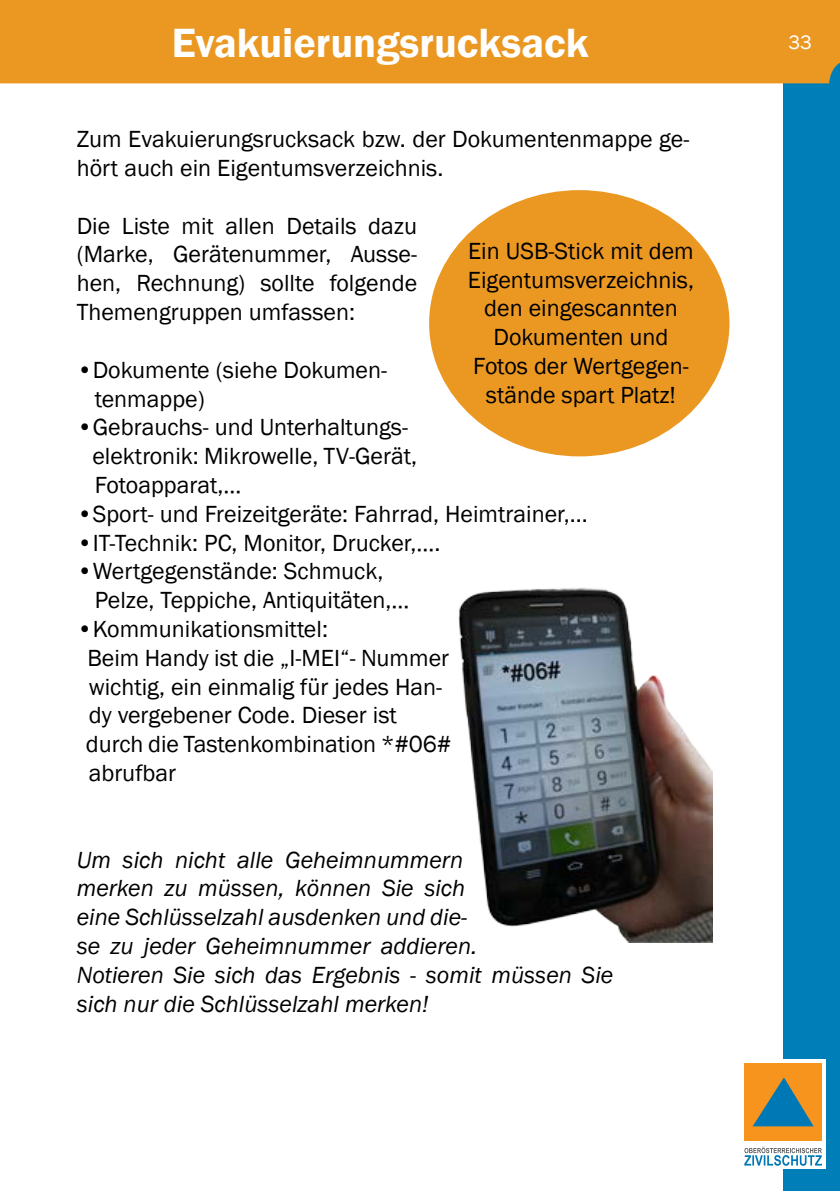
<style>
.page{position:relative;width:840px;height:1191px;background:#fff}
.page>*{position:absolute;margin:0;border:0;box-sizing:border-box;transform-origin:0 0}
.t1{font:600 42px "Franklin Gothic";color:#fff}
.t2{font:24px/28.8px "Franklin Gothic";color:#000}
.t3{font:italic 24px/28.8px "Franklin Gothic";color:#000}
.t4{font:20px "Franklin Gothic";color:#fff}
</style>
<div class="page">
<div style="left:782px;top:0;width:57px;height:1191px;background:#007eb7"></div>
<div style="left:0;top:0;width:839px;height:83px;background:#eb9823"></div>
<div style="left:740px;top:1059px;width:85px;height:110px;background:#fff"></div>
<div style="left:743px;top:1063px;width:78px;height:77px;background:#f7941e"></div>
<svg style="left:753px;top:1077px;width:60px;height:49px"></svg>
<svg style="left:744px;top:1146px;width:77px;height:19px"></svg>
<div style="left:423px;top:184px;width:312px;height:278px;background:#eb9823;border-radius:50%"></div>
<div style="left:417px;top:178px;width:324px;height:290px;border:12px solid #fff;border-radius:50%"></div>
<img style="left:458px;top:588px;width:253px;height:354px">
<h1 class="t1" style="left:172px;top:17px;width:418px">Evakuierungsrucksack</h1>
<p class="t4" style="left:788px;top:30px;width:25px">33</p>
<p class="t2" style="left:77px;top:125px;width:614px">Zum Evakuierungsrucksack bzw. der Dokumentenmappe ge&shy;hört auch ein Eigentumsverzeichnis.</p>
<p class="t2" style="left:77px;top:212px;width:342px;text-align:justify">Die Liste mit allen Details dazu (Marke, Gerätenummer, Ausse&shy;hen, Rechnung) sollte folgende Themengruppen umfassen:</p>
<p class="t2" style="left:95px;top:356px;width:294px;text-indent:-18px">•Dokumente (siehe Dokumen&shy;tenmappe)</p>
<p class="t2" style="left:92px;top:413px;width:326px;text-indent:-16px">•Gebrauchs- und Unterhaltungs&shy;elektronik: Mikrowelle, TV-Gerät,<br>Fotoapparat,…</p>
<p class="t2" style="left:77px;top:500px;width:512px">•Sport- und Freizeitgeräte: Fahrrad, Heimtrainer,...</p>
<p class="t2" style="left:77px;top:529px;width:365px">•IT-Technik: PC, Monitor, Drucker,….</p>
<p class="t2" style="left:95px;top:557px;width:316px;text-indent:-18px">•Wertgegenstände: Schmuck,<br>Pelze, Teppiche, Antiquitäten,…</p>
<p class="t2" style="left:86px;top:615px;width:366px;text-indent:-9px">•Kommunikationsmittel:<br>Beim Handy ist die „I-MEI“- Nummer wichtig, ein einmalig für jedes Han&shy;dy vergebener Code. Dieser ist durch die Tastenkombination *#06# abrufbar</p>
<p class="t2" style="left:467px;top:237px;width:227px;text-align:center">Ein USB-Stick mit dem<br>Eigentumsverzeichnis, den eingescannten<br>Dokumenten und<br>Fotos der Wertgegen&shy;stände spart Platz!</p>
<p class="t3" style="left:77px;top:845px;width:538px">Um sich nicht alle Geheimnummern<br>merken zu müssen, können Sie sich<br>eine Schlüsselzahl ausdenken und die-<br>se zu jeder Geheimnummer addieren.<br>Notieren Sie sich das Ergebnis - somit müssen Sie sich nur die Schlüsselzahl merken!</p>
</div>
